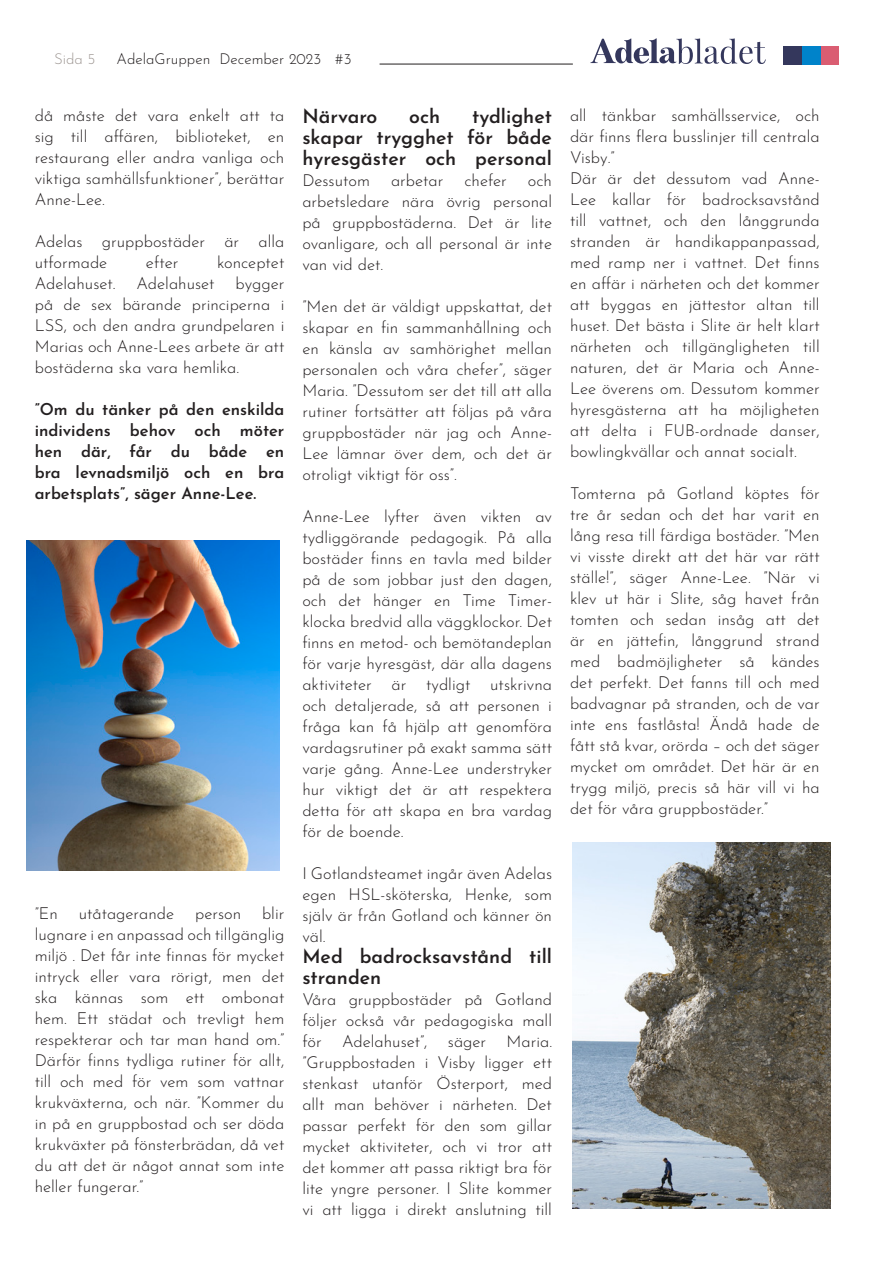
<style>
.page{position:relative;width:893px;height:1263px;background:#fff}
.page>*{position:absolute;margin:0;border:0;box-sizing:border-box;transform-origin:0 0}
.t1{font:600 19.5px/21px "Josefin Sans";color:#231f20;text-align:justify}
.t2{font:100 16.5px/21px "Josefin Sans";color:#231f20;text-align:justify}
.t3{font:600 16.5px/21px "Josefin Sans";color:#231f20;text-align:justify}
.t4{font:100 15px "Josefin Sans";color:#231f20}
.t5{font:100 15px "Josefin Sans";color:#9f9894}
</style>
<div class="page">
<div style="left:820px;top:46px;width:19px;height:18px;background:#da5d72"></div>
<div style="left:783px;top:46px;width:19px;height:18px;background:#34375c"></div>
<div style="left:802px;top:46px;width:18px;height:18px;background:#0083ca"></div>
<svg style="left:590px;top:38px;width:176px;height:26px"></svg>
<hr style="left:380px;top:64px;width:193px;height:1px;background:#231f20">
<img style="left:26px;top:541px;width:254px;height:330px">
<img style="left:572px;top:842px;width:258px;height:367px">
<p class="t5" style="left:54px;top:47px;width:43px">Sida 5</p>
<p class="t4" style="left:117px;top:48px;width:236px">AdelaGruppen December 2023 #3</p>
<p class="t2" style="left:35px;top:103px;width:251px">då måste det vara enkelt att ta sig till affären, biblioteket, en restaurang eller andra vanliga och viktiga samhällsfunktioner”, berättar Anne-Lee.</p>
<p class="t2" style="left:35px;top:229px;width:251px">Adelas gruppbostäder är alla utformade</p>
<p class="t2" style="left:146px;top:250px;width:34px">efter</p>
<p class="t2" style="left:217px;top:250px;width:69px">konceptet</p>
<p class="t2" style="left:35px;top:271px;width:251px;text-indent:201px">bygger på de sex bärande principerna i LSS, och den andra grundpelaren i Marias och Anne-Lees arbete är att bostäderna ska vara hemlika.</p>
<p class="t3" style="left:35px;top:397px;width:251px">”Om du tänker på den enskilda individens behov och möter hen där, får du både en bra levnadsmiljö och en bra arbetsplats”, säger Anne-Lee.</p>
<p class="t2" style="left:35px;top:271px;width:82px">Adelahuset.</p>
<p class="t2" style="left:136px;top:271px;width:80px">Adelahuset</p>
<p class="t2" style="left:35px;top:901px;width:251px;text-indent:227px">blir lugnare i en anpassad och tillgänglig miljö . Det får inte finnas för mycket intryck eller vara rörigt, men det ska kännas som ett ombonat hem. Ett städat och trevligt hem respekterar och tar man hand om.” Därför finns tydliga rutiner för allt, till och med för vem som vattnar krukväxterna, och när. ”Kommer du in på en gruppbostad och ser döda krukväxter på fönsterbrädan, då vet du att det är något annat som inte heller fungerar.”</p>
<p class="t2" style="left:35px;top:901px;width:25px">”En</p>
<p class="t2" style="left:79px;top:901px;width:97px">utåtagerande</p>
<p class="t2" style="left:195px;top:901px;width:48px">person</p>
<p class="t1" style="left:302px;top:104px;width:251px;text-indent:170px">tydlighet skapar trygghet för både hyresgäster och personal</p>
<p class="t2" style="left:302px;top:169px;width:69px">Dessutom</p>
<p class="t2" style="left:391px;top:169px;width:54px">arbetar</p>
<p class="t2" style="left:464px;top:169px;width:44px">chefer</p>
<p class="t1" style="left:302px;top:104px;width:76px">Närvaro</p>
<p class="t1" style="left:409px;top:104px;width:32px">och</p>
<p class="t2" style="left:302px;top:169px;width:251px;text-indent:225px">och arbetsledare nära övrig personal på gruppbostäderna. Det är lite ovanligare, och all personal är inte van vid det.</p>
<p class="t2" style="left:302px;top:295px;width:251px">”Men det är väldigt uppskattat, det skapar en fin sammanhållning och en känsla av samhörighet mellan personalen och våra chefer”, säger Maria. ”Dessutom ser det till att alla rutiner fortsätter att följas på våra gruppbostäder när jag och Anne-Lee lämnar över dem, och det är otroligt viktigt för oss”.</p>
<p class="t2" style="left:302px;top:505px;width:251px">Anne-Lee lyfter även vikten av tydliggörande pedagogik. På alla bostäder finns en tavla med bilder på de som jobbar just den dagen, och det hänger en Time Timer&shy;klocka bredvid alla väggklockor. Det finns en metod- och bemötandeplan för varje hyresgäst, där alla dagens aktiviteter är tydligt utskrivna och detaljerade, så att personen i fråga kan få hjälp att genomföra vardagsrutiner på exakt samma sätt varje gång. Anne-Lee understryker hur viktigt det är att respektera detta för att skapa en bra vardag för de boende.</p>
<p class="t2" style="left:302px;top:862px;width:251px">I Gotlandsteamet ingår även Adelas egen HSL-sköterska, Henke, som själv är från Gotland och känner ön väl.</p>
<p class="t1" style="left:302px;top:944px;width:251px">Med badrocksavstånd till stranden</p>
<p class="t2" style="left:302px;top:988px;width:251px">Våra gruppbostäder på Gotland följer också vår pedagogiska mall för Adelahuset”, säger Maria. ”Gruppbostaden i Visby ligger ett stenkast utanför Österport, med allt man behöver i närheten. Det passar perfekt för den som gillar mycket aktiviteter, och vi tror att det kommer att passa riktigt bra för lite yngre personer. I Slite kommer vi att ligga i direkt anslutning till</p>
<p class="t2" style="left:570px;top:103px;width:251px">all tänkbar samhällsservice, och där finns flera busslinjer till centrala Visby.”</p>
<p class="t2" style="left:570px;top:166px;width:251px">Där är det dessutom vad Anne-Lee kallar för badrocksavstånd till vattnet, och den långgrunda stranden är handikappanpassad, med ramp ner i vattnet. Det finns en affär i närheten och det kommer att byggas en jättestor altan till huset. Det bästa i Slite är helt klart närheten och tillgängligheten till naturen, det är Maria och Anne-Lee överens om. Dessutom kommer hyresgästerna att ha möjligheten att delta i FUB-ordnade danser, bowlingkvällar och annat socialt.</p>
<p class="t2" style="left:570px;top:481px;width:251px">Tomterna på Gotland köptes för tre år sedan och det har varit en lång resa till färdiga bostäder. ”Men vi visste direkt att det här var rätt ställe!”, säger Anne-Lee. ”När vi klev ut här i Slite, såg havet från tomten och sedan insåg att det är en jättefin, långgrund strand med badmöjligheter så kändes det perfekt. Det fanns till och med badvagnar på stranden, och de var inte ens fastlåsta! Ändå hade de fått stå kvar, orörda – och det säger mycket om området. Det här är en trygg miljö, precis så här vill vi ha det för våra gruppbostäder.”</p>
</div>
